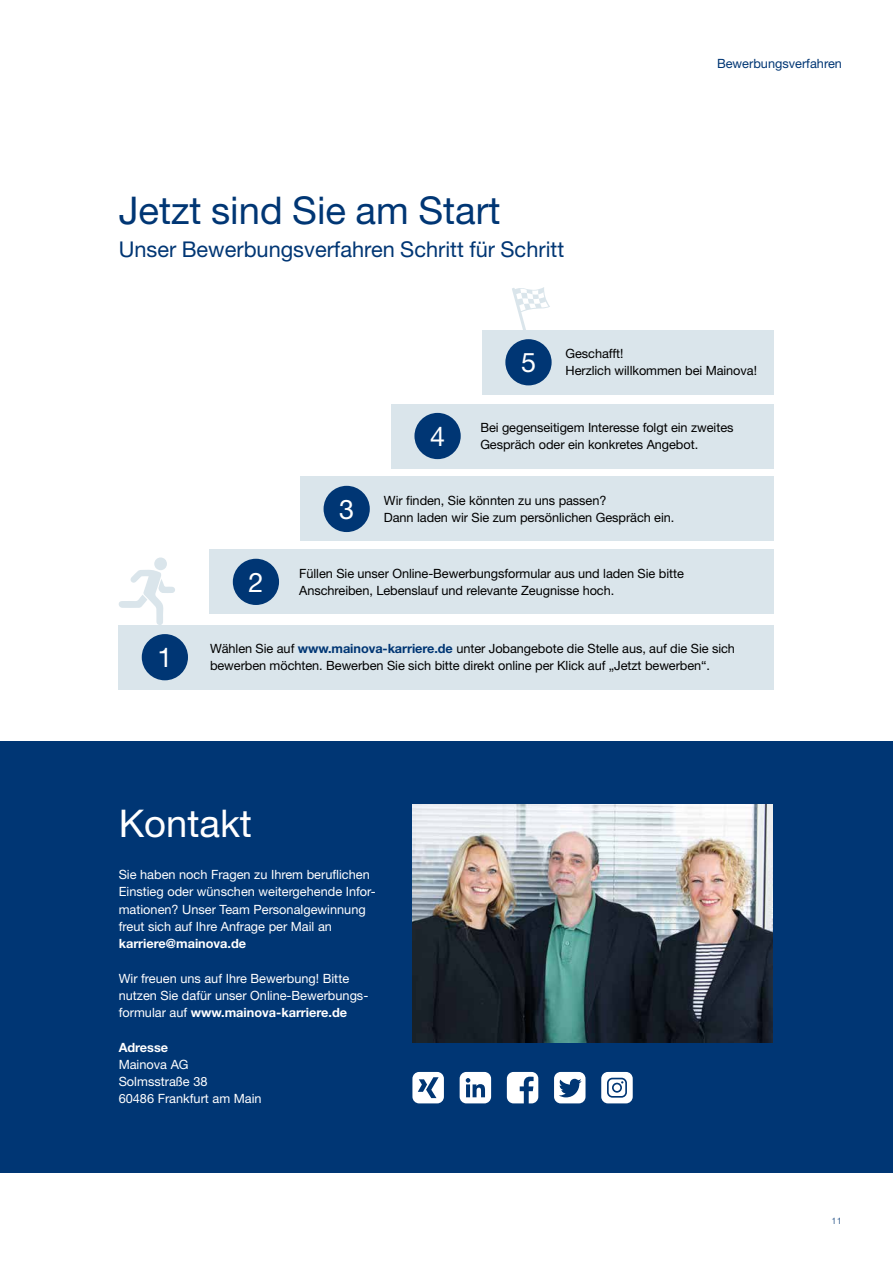
<style>
.page{position:relative;width:893px;height:1263px;background:#fff}
.page>*{position:absolute;margin:0;border:0;box-sizing:border-box;transform-origin:0 0}
.t1{font:38.25px "Helvetica Neue LT Pro";color:#003674}
.t2{font:38.25px "Helvetica Neue LT Pro";color:#fff}
.t3{font:27px "Helvetica Neue LT Pro";color:#fff}
.t4{font:21.75px "Helvetica Neue LT Pro";color:#003674}
.t5{font:12.75px/17.2px "Helvetica Neue LT Pro";letter-spacing:-.005em;color:#000}
.t6{font:12.75px/17.2px "Helvetica Neue LT Pro";color:#fff}
.t7{font:700 12.75px "Helvetica Neue LT Pro";color:#fff}
.t8{font:12.75px "Helvetica Neue LT Pro";color:#003674}
.t9{font:300 9px "Helvetica Neue LT Pro";color:#003674}
.s1{font-weight:700;color:#003674}
.s2{font-weight:700}
</style>
<div class="page">
<div style="left:0;top:741px;width:893px;height:431px;background:#003674"></div>
<img style="left:412px;top:804px;width:360px;height:238px">
<svg style="left:412px;top:1072px;width:32px;height:31px"></svg>
<svg style="left:460px;top:1072px;width:31px;height:31px"></svg>
<svg style="left:507px;top:1072px;width:31px;height:31px"></svg>
<svg style="left:554px;top:1072px;width:31px;height:31px"></svg>
<svg style="left:601px;top:1072px;width:32px;height:31px"></svg>
<div style="left:154px;top:557px;width:13px;height:13px;background:#dae5eb;border-radius:50%"></div>
<svg style="left:119px;top:570px;width:56px;height:55px"></svg>
<div style="left:119px;top:625px;width:655px;height:64px;background:#dae5eb"></div>
<div style="left:210px;top:550px;width:564px;height:64px;background:#dae5eb"></div>
<div style="left:300px;top:477px;width:474px;height:64px;background:#dae5eb"></div>
<div style="left:391px;top:404px;width:383px;height:64px;background:#dae5eb"></div>
<div style="left:482px;top:330px;width:292px;height:64px;background:#dae5eb"></div>
<div style="left:142px;top:634px;width:46px;height:46px;background:#003674;border-radius:50%"></div>
<div style="left:233px;top:559px;width:46px;height:46px;background:#003674;border-radius:50%"></div>
<div style="left:324px;top:486px;width:46px;height:46px;background:#003674;border-radius:50%"></div>
<div style="left:414px;top:413px;width:47px;height:46px;background:#003674;border-radius:50%"></div>
<div style="left:505px;top:339px;width:47px;height:46px;background:#003674;border-radius:50%"></div>
<svg style="left:512px;top:287px;width:38px;height:43px"></svg>
<h1 class="t1" style="left:119px;top:186px;width:383px">Jetzt sind Sie am Start</h1>
<h3 class="t4" style="left:119px;top:236px;width:447px">Unser Bewerbungsverfahren Schritt für Schritt</h3>
<p class="t8" style="left:717px;top:56px;width:126px">Bewerbungsverfahren</p>
<h2 class="t3" style="left:157px;top:640px;width:17px">1</h2>
<h2 class="t3" style="left:248px;top:565px;width:17px">2</h2>
<h2 class="t3" style="left:339px;top:492px;width:17px">3</h2>
<h2 class="t3" style="left:430px;top:419px;width:17px">4</h2>
<h2 class="t3" style="left:521px;top:346px;width:17px">5</h2>
<p class="t5" style="left:566px;top:345px;width:193px">Geschafft!<br>Herzlich willkommen bei Mainova!</p>
<p class="t5" style="left:480px;top:418px;width:255px">Bei gegenseitigem Interesse folgt ein zweites<br>Gespräch oder ein konkretes Angebot.</p>
<p class="t5" style="left:384px;top:491px;width:292px">Wir finden, Sie könnten zu uns passen?<br>Dann laden wir Sie zum persönlichen Gespräch ein.</p>
<p class="t5" style="left:299px;top:564px;width:386px">Füllen Sie unser Online-Bewerbungsformular aus und laden Sie bitte<br>Anschreiben, Lebenslauf und relevante Zeugnisse hoch.</p>
<p class="t5" style="left:210px;top:640px;width:526px">Wählen Sie auf <span class="s1">www.mainova-karriere.de</span> unter Jobangebote die Stelle aus, auf die Sie sich bewerben möchten. Bewerben Sie sich bitte direkt online per Klick auf „Jetzt bewerben“.</p>
<h1 class="t2" style="left:119px;top:800px;width:135px">Kontakt</h1>
<p class="t6" style="left:119px;top:866px;width:259px">Sie haben noch Fragen zu Ihrem beruflichen Einstieg oder wünschen weitergehende Infor&shy;mationen? Unser Team Personalgewinnung freut sich auf Ihre Anfrage per Mail an</p>
<p class="t7" style="left:119px;top:935px;width:129px">karriere@mainova.de</p>
<p class="t6" style="left:119px;top:969px;width:251px">Wir freuen uns auf Ihre Bewerbung! Bitte nutzen Sie dafür unser Online-Bewerbungs&shy;formular auf <span class="s2">www.mainova-karriere.de</span></p>
<p class="t7" style="left:119px;top:1039px;width:51px">Adresse</p>
<p class="t6" style="left:119px;top:1055px;width:144px">Mainova AG<br>Solmsstraße 38<br>60486 Frankfurt am Main</p>
<p class="t9" style="left:831px;top:1215px;width:12px">11</p>
</div>
